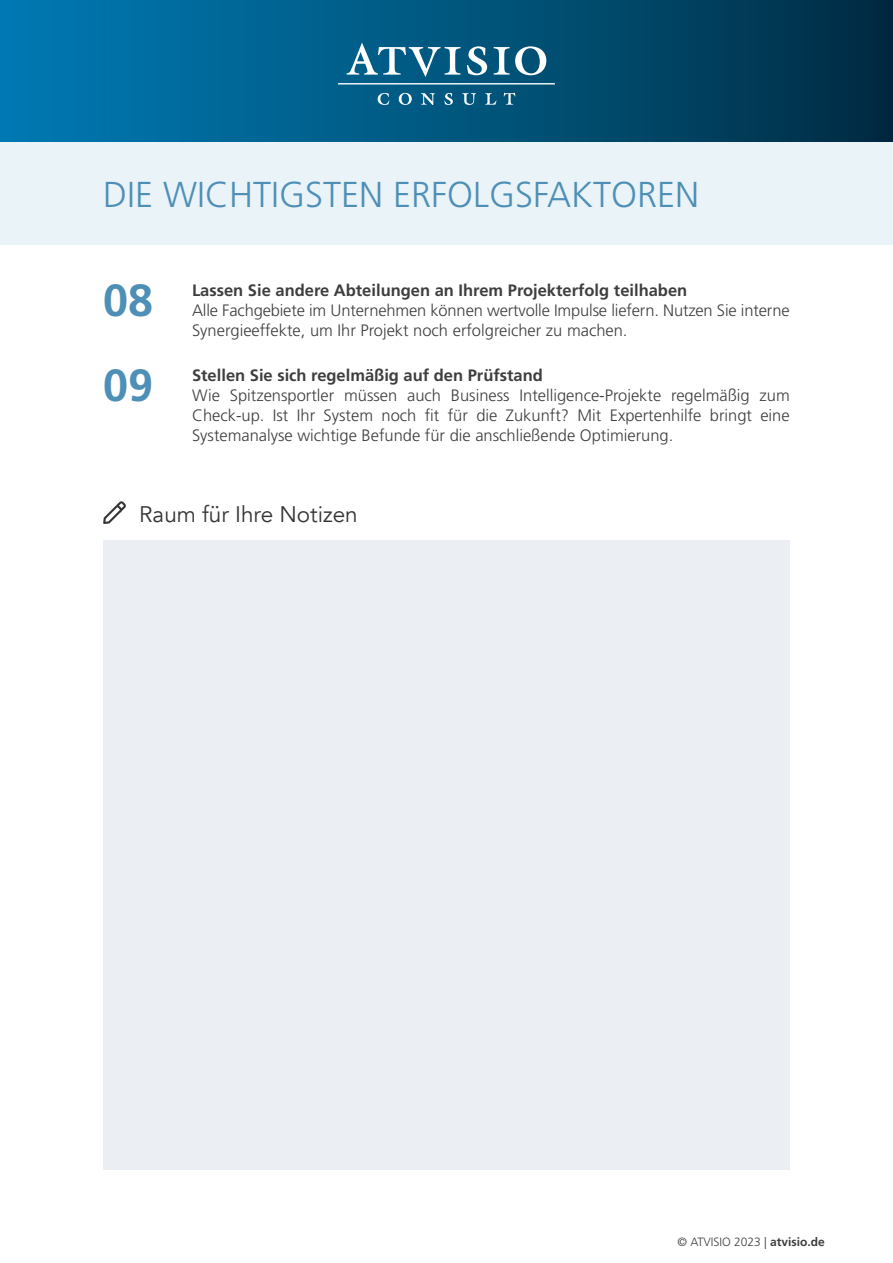
<style>
.page{position:relative;width:893px;height:1263px;background:#fff}
.page>*{position:absolute;margin:0;border:0;box-sizing:border-box;transform-origin:0 0}
.t1{font:700 45px "Frutiger LT Std";color:#4d8fb6}
.t2{font:300 36px "Frutiger LT Std";color:#4d8fb6}
.t3{font:22.5px "Avenir";color:#363536}
.t4{font:300 16.5px/19.8px "Frutiger LT Std";color:#3e3e3f}
.t5{font:700 16.5px "Frutiger LT Std";color:#3e3e3f}
.t6{font:300 12px "Frutiger LT Std";color:#3e3e3f}
.s1{font-weight:700}
</style>
<div class="page">
<div style="left:103px;top:540px;width:687px;height:629px;background:#ebeef2"></div>
<div style="left:0;top:0;width:893px;height:142px;background:linear-gradient(to right,#017cb6,#012e45)"></div>
<svg style="left:467px;top:46px;width:20px;height:29px"></svg>
<svg style="left:494px;top:46px;width:52px;height:29px"></svg>
<svg style="left:347px;top:43px;width:114px;height:34px"></svg>
<svg style="left:378px;top:93px;width:11px;height:12px"></svg>
<svg style="left:399px;top:93px;width:13px;height:12px"></svg>
<svg style="left:421px;top:93px;width:14px;height:12px"></svg>
<svg style="left:444px;top:93px;width:9px;height:12px"></svg>
<svg style="left:462px;top:93px;width:14px;height:12px"></svg>
<svg style="left:485px;top:93px;width:12px;height:12px"></svg>
<svg style="left:504px;top:93px;width:11px;height:12px"></svg>
<hr style="left:338px;top:83px;width:217px;height:1px;background:#fff">
<svg style="left:103px;top:501px;width:23px;height:23px"></svg>
<div style="left:0;top:142px;width:893px;height:102px;background:#eaf3f7"></div>
<h2 class="t2" style="left:103px;top:174px;width:598px">DIE WICHTIGSTEN ERFOLGSFAKTOREN</h2>
<h1 class="t1" style="left:103px;top:273px;width:52px">08</h1>
<h1 class="t1" style="left:103px;top:359px;width:52px">09</h1>
<p class="t5" style="left:192px;top:281px;width:497px">Lassen Sie andere Abteilungen an Ihrem Projekterfolg teilhaben</p>
<p class="t4" style="left:192px;top:300px;width:599px">Alle Fachgebiete im Unternehmen können wertvolle Impulse liefern. Nutzen Sie interne<br>Synergieeffekte, um Ihr Projekt noch erfolgreicher zu machen.</p>
<p class="t5" style="left:192px;top:366px;width:352px">Stellen Sie sich regelmäßig auf den Prüfstand</p>
<p class="t4" style="left:192px;top:386px;width:599px;text-align:justify">Wie Spitzensportler müssen auch Business Intelligence-Projekte regelmäßig zum Check-up. Ist Ihr System noch fit für die Zukunft? Mit Expertenhilfe bringt eine Systemanalyse wichtige Befunde für die anschließende Optimierung.</p>
<h3 class="t3" style="left:139px;top:500px;width:220px">Raum für Ihre Notizen</h3>
<p class="t6" style="left:677px;top:1235px;width:149px">© ATVISIO 2023 | <span class="s1">atvisio.de</span></p>
</div>
